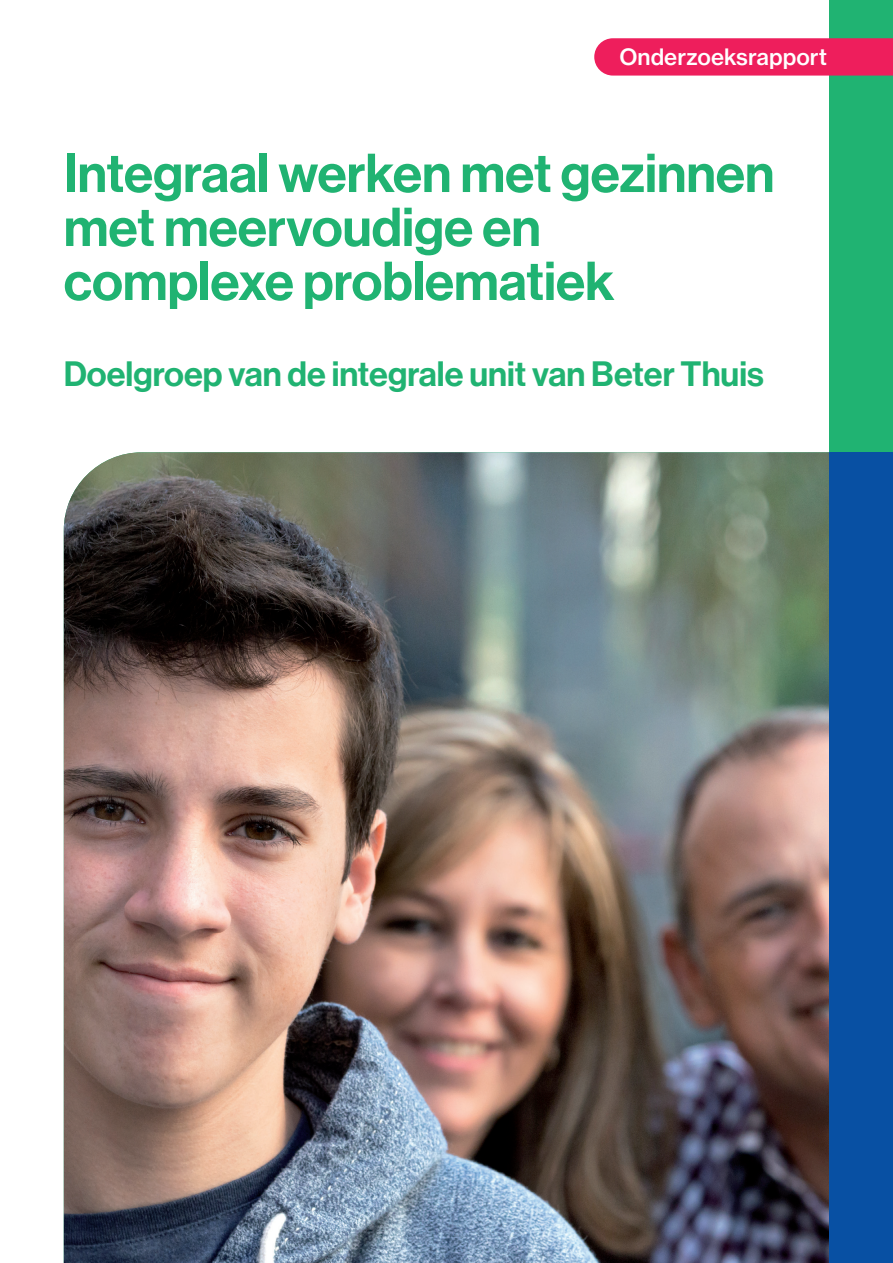
<style>
.page{position:relative;width:893px;height:1263px;background:#fff}
.page>*{position:absolute;margin:0;border:0;box-sizing:border-box;transform-origin:0 0}
.t1{font:53.55px/54px "N Haas Grotesk DS Pro 65 Md";color:#20b372}
.t2{font:34.5px "N Haas Grotesk DS Pro 65 Md";color:#20b372}
.t3{font:22.2px "N Haas Grotesk TX Pro 65 Md";color:#fff}
</style>
<div class="page">
<img style="left:64px;top:452px;width:765px;height:811px">
<div style="left:829px;top:0;width:64px;height:602px;background:#20b372"></div>
<div style="left:829px;top:452px;width:64px;height:811px;background:#0850a3"></div>
<div style="left:594px;top:38px;width:299px;height:38px;background:#ee1e5c"></div>
<p class="t3" style="left:619px;top:43px;width:209px">Onderzoeksrapport</p>
<p class="t1" style="left:64px;top:147px;width:712px">Integraal werken met gezinnen met meervoudige en complexe problematiek</p>
<p class="t2" style="left:64px;top:353px;width:701px">Doelgroep van de integrale unit van Beter Thuis</p>
</div>
